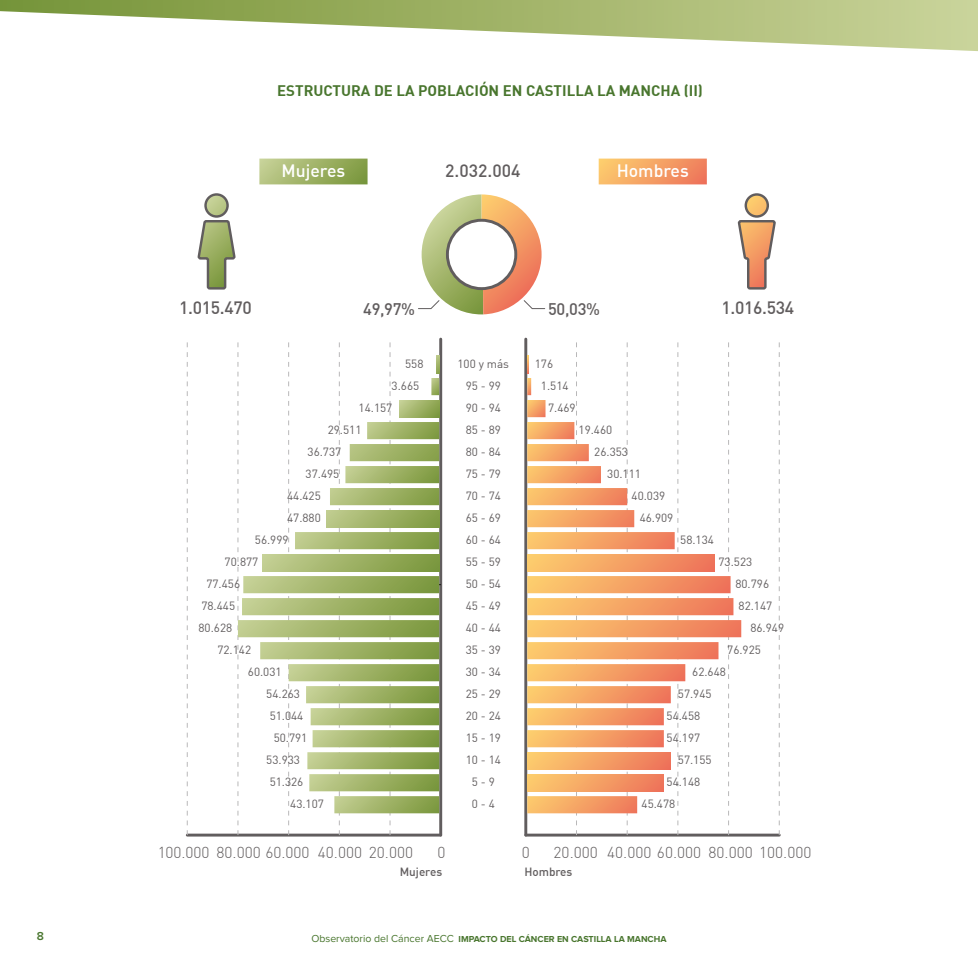
<style>
.page{position:relative;width:978px;height:978px;background:#fff}
.page>*{position:absolute;margin:0;border:0;box-sizing:border-box;transform-origin:0 0}
.t1{font:500 17.55px "DIN";letter-spacing:-.02em;color:#615d5e}
.t2{font:500 17.55px "DIN";color:#fff}
.t3{font:500 16.5px "DIN";letter-spacing:-.02em;color:#615d5e}
.t4{font:300 15.6px "DIN";color:#615d5e}
.t5{font:700 15px "DIN";color:#49762e}
.t6{font:600 12px "Proxima Nova";color:#49762e}
.t7{font:11.7px/22px "DIN";color:#615d5e}
.t8{font:500 11.7px "DIN";color:#615d5e}
.t9{font:700 9px "Proxima Nova";color:#49762e}
.s1{font-weight:400;font-size:10.5px}
</style>
<div class="page">
<svg style="left:0;top:0;width:978px;height:51px"></svg>
<svg style="left:259px;top:159px;width:109px;height:25px;background:#9fb368"></svg>
<svg style="left:599px;top:159px;width:108px;height:25px;background:#f5a164"></svg>
<hr style="left:526px;top:834px;width:253px;height:3px;background:#615d5e">
<svg style="left:779px;top:342px;width:1px;height:493px"></svg>
<hr style="left:524px;top:339px;width:3px;height:496px;background:#615d5e">
<svg style="left:527px;top:339px;width:214px;height:496px"></svg>
<hr style="left:187px;top:834px;width:254px;height:3px;background:#615d5e">
<svg style="left:187px;top:342px;width:1px;height:493px"></svg>
<hr style="left:439px;top:339px;width:3px;height:496px;background:#615d5e">
<svg style="left:238px;top:339px;width:203px;height:496px"></svg>
<svg style="left:737px;top:193px;width:39px;height:97px"></svg>
<svg style="left:197px;top:193px;width:39px;height:97px"></svg>
<svg style="left:418px;top:194px;width:128px;height:120px"></svg>
<div style="left:446px;top:219px;width:71px;height:71px;border:3px solid #615d5e;border-radius:50%"></div>
<p class="t5" style="left:277px;top:80px;width:427px">ESTRUCTURA DE LA POBLACIÓN EN CASTILLA LA MANCHA (II)</p>
<h1 class="t1" style="left:445px;top:160px;width:77px">2.032.004</h1>
<h1 class="t2" style="left:282px;top:160px;width:65px">Mujeres</h1>
<h1 class="t2" style="left:617px;top:160px;width:74px">Hombres</h1>
<h1 class="t1" style="left:179px;top:297px;width:74px">1.015.470</h1>
<h1 class="t1" style="left:721px;top:297px;width:74px">1.016.534</h1>
<h2 class="t3" style="left:363px;top:299px;width:54px">49,97%</h2>
<h2 class="t3" style="left:548px;top:299px;width:54px">50,03%</h2>
<p class="t7" style="left:405px;top:352px;width:20px">558</p>
<p class="t7" style="left:457px;top:352px;width:53px">100 y más</p>
<p class="t7" style="left:535px;top:352px;width:20px">176</p>
<p class="t7" style="left:392px;top:374px;width:29px">3.665</p>
<p class="t7" style="left:466px;top:374px;width:37px">95 - 99</p>
<p class="t7" style="left:359px;top:396px;width:35px">14.157</p>
<p class="t7" style="left:328px;top:418px;width:35px">29.511</p>
<p class="t7" style="left:308px;top:440px;width:35px">36.737</p>
<p class="t7" style="left:306px;top:463px;width:35px">37.495</p>
<p class="t7" style="left:287px;top:485px;width:35px">44.425</p>
<p class="t7" style="left:287px;top:507px;width:35px">47.880</p>
<p class="t7" style="left:255px;top:529px;width:35px">56.999</p>
<p class="t7" style="left:225px;top:551px;width:35px">70.877</p>
<p class="t7" style="left:201px;top:595px;width:35px">78.445</p>
<p class="t7" style="left:199px;top:617px;width:35px">80.628</p>
<p class="t7" style="left:217px;top:639px;width:35px">72.142</p>
<p class="t7" style="left:248px;top:661px;width:35px">60.031</p>
<p class="t7" style="left:266px;top:683px;width:35px">54.263</p>
<p class="t7" style="left:270px;top:705px;width:35px">51.044</p>
<p class="t7" style="left:274px;top:727px;width:35px">50.791</p>
<p class="t7" style="left:266px;top:749px;width:35px">53.933</p>
<p class="t7" style="left:270px;top:771px;width:35px">51.326</p>
<p class="t7" style="left:290px;top:793px;width:35px">43.107</p>
<p class="t7" style="left:206px;top:573px;width:35px">77.456</p>
<p class="t7" style="left:466px;top:396px;width:37px">90 - 94</p>
<p class="t7" style="left:466px;top:418px;width:37px">85 - 89</p>
<p class="t7" style="left:466px;top:440px;width:37px">80 - 84</p>
<p class="t7" style="left:466px;top:463px;width:37px">75 - 79</p>
<p class="t7" style="left:466px;top:485px;width:37px">70 - 74</p>
<p class="t7" style="left:466px;top:507px;width:37px">65 - 69</p>
<p class="t7" style="left:466px;top:529px;width:37px">60 - 64</p>
<p class="t7" style="left:466px;top:551px;width:37px">55 - 59</p>
<p class="t7" style="left:466px;top:573px;width:37px">50 - 54</p>
<p class="t7" style="left:466px;top:595px;width:37px">45 - 49</p>
<p class="t7" style="left:466px;top:617px;width:37px">40 - 44</p>
<p class="t7" style="left:466px;top:639px;width:37px">35 - 39</p>
<p class="t7" style="left:466px;top:661px;width:37px">30 - 34</p>
<p class="t7" style="left:466px;top:683px;width:37px">25 - 29</p>
<p class="t7" style="left:466px;top:705px;width:37px">20 - 24</p>
<p class="t7" style="left:466px;top:727px;width:37px">15 - 19</p>
<p class="t7" style="left:466px;top:749px;width:37px">10 - 14</p>
<p class="t7" style="left:472px;top:771px;width:25px">5 - 9</p>
<p class="t7" style="left:472px;top:793px;width:25px">0 - 4</p>
<p class="t7" style="left:548px;top:375px;width:29px;text-indent:-7px">1.514<br>7.469</p>
<p class="t7" style="left:579px;top:419px;width:35px">19.460</p>
<p class="t7" style="left:594px;top:440px;width:35px">26.353</p>
<p class="t7" style="left:607px;top:463px;width:35px">30.111</p>
<p class="t7" style="left:632px;top:485px;width:35px">40.039</p>
<p class="t7" style="left:640px;top:507px;width:35px">46.909</p>
<p class="t7" style="left:680px;top:529px;width:35px">58.134</p>
<p class="t7" style="left:718px;top:551px;width:35px">73.523</p>
<p class="t7" style="left:735px;top:573px;width:35px">80.796</p>
<p class="t7" style="left:739px;top:595px;width:35px">82.147</p>
<p class="t7" style="left:750px;top:617px;width:35px">86.949</p>
<p class="t7" style="left:727px;top:639px;width:35px">76.925</p>
<p class="t7" style="left:692px;top:661px;width:35px">62.648</p>
<p class="t7" style="left:678px;top:683px;width:35px">57.945</p>
<p class="t7" style="left:667px;top:704px;width:35px">54.458</p>
<p class="t7" style="left:667px;top:727px;width:35px">54.197</p>
<p class="t7" style="left:678px;top:749px;width:35px">57.155</p>
<p class="t7" style="left:667px;top:771px;width:35px">54.148</p>
<p class="t7" style="left:642px;top:793px;width:35px">45.478</p>
<h3 class="t4" style="left:157px;top:843px;width:257px">100.000 80.000 60.000 40.000 20.000</h3>
<h3 class="t4" style="left:438px;top:843px;width:10px">0</h3>
<h3 class="t4" style="left:522px;top:843px;width:10px">0</h3>
<h3 class="t4" style="left:554px;top:843px;width:259px">20.000 40.000 60.000 80.000 100.000</h3>
<p class="t8" style="left:400px;top:865px;width:44px">Mujeres</p>
<p class="t8" style="left:524px;top:865px;width:50px">Hombres</p>
<p class="t6" style="left:37px;top:929px;width:9px">8</p>
<p class="t9" style="left:311px;top:933px;width:357px"><span class="s1">Observatorio del Cáncer AECC</span> IMPACTO DEL CÁNCER EN CASTILLA LA MANCHA</p>
</div>
